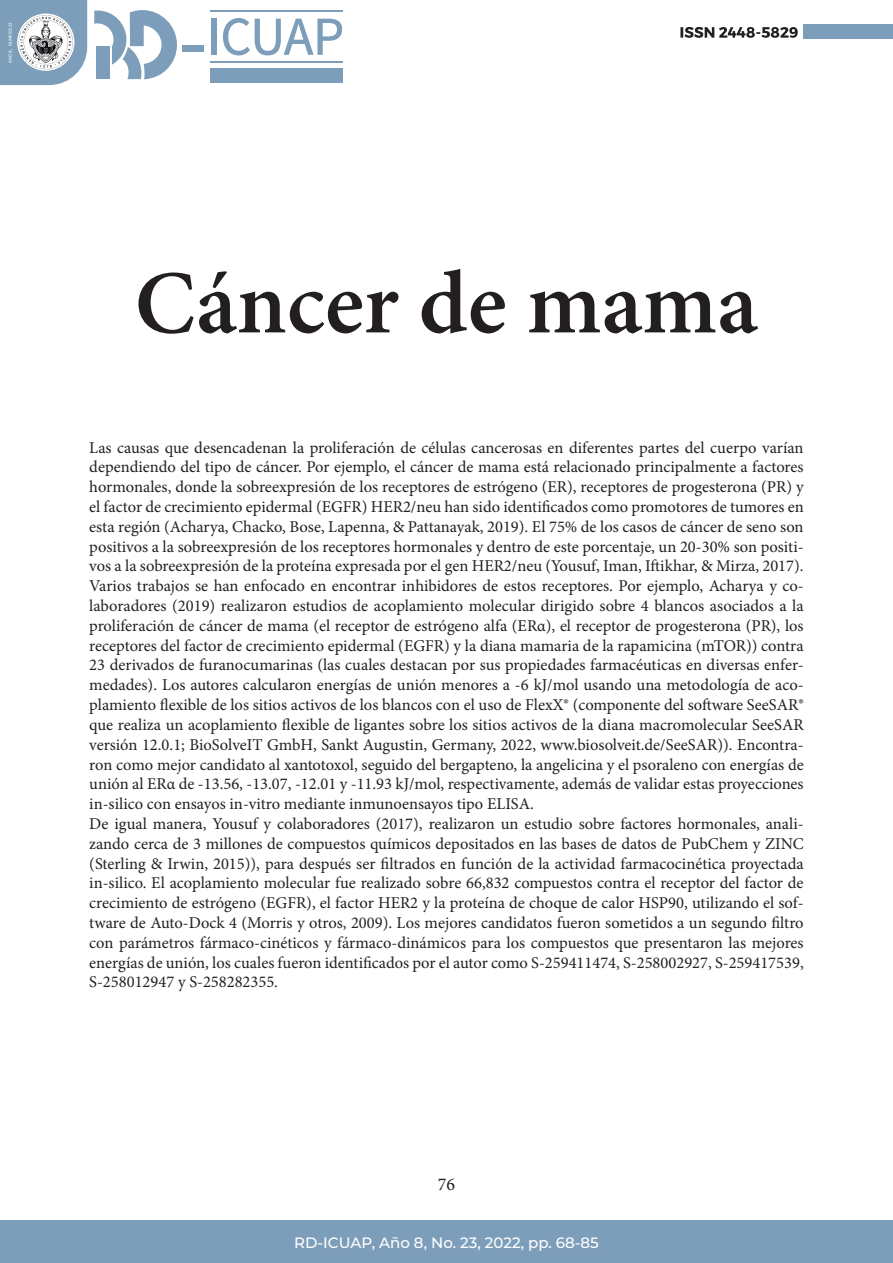
<style>
.page{position:relative;width:893px;height:1263px;background:#fff}
.page>*{position:absolute;margin:0;border:0;box-sizing:border-box;transform-origin:0 0}
.TÍTULO_DE_ARTÍCULO{font:600 90px "Minion Pro";color:#231f20}
.t1{font:18px "Minion Pro";color:#231f20}
.TÍTULO_DE_ARTÍCULO-2{font:16.5px/19.8px "Minion Pro";color:#231f20;text-align:justify}
.t2{font:500 15px "Montserrat";color:#fff}
.t3{font:4.5px "BUAP802";color:#fff}
</style>
<div class="page">
<div style="left:804px;top:25px;width:89px;height:14px;background:#7d9eba"></div>
<svg style="left:680px;top:27px;width:118px;height:11px"></svg>
<div style="left:0;top:1220px;width:893px;height:43px;background:#7d9eba"></div>
<svg style="left:94px;top:10px;width:83px;height:69px"></svg>
<div style="left:96px;top:46px;width:14px;height:33px;background:#7d9eba"></div>
<svg style="left:0;top:0;width:87px;height:85px"></svg>
<div style="left:3px;top:9px;width:11px;height:67px;background:#7d9eba"></div>
<div style="left:182px;top:45px;width:21px;height:7px;background:#7d9eba"></div>
<div style="left:210px;top:68px;width:133px;height:14px;background:#7d9eba"></div>
<svg style="left:203px;top:18px;width:139px;height:37px"></svg>
<hr style="left:210px;top:10px;width:133px;height:2px;background:#7d9eba">
<hr style="left:210px;top:61px;width:133px;height:2px;background:#7d9eba">
<p class="t3" style="left:8px;top:63px;width:42px;rotate:-90deg">AÑO 8, NÚMERO 23</p>
<p class="TÍTULO_DE_ARTÍCULO" style="left:135px;top:241px;width:625px">Cáncer de mama</p>
<p class="TÍTULO_DE_ARTÍCULO-2" style="left:89px;top:438px;width:716px">Las causas que desencadenan la proliferación de células cancerosas en diferentes partes del cuerpo varían dependiendo del tipo de cáncer. Por ejemplo, el cáncer de mama está relacionado principalmente a factores hormonales, donde la sobreexpresión de los receptores de estrógeno (ER), receptores de progesterona (PR) y el factor de crecimiento epidermal (EGFR) HER2/neu han sido identificados como promotores de tumores en esta región (Acharya, Chacko, Bose, Lapenna, &amp; Pattanayak, 2019). El 75% de los casos de cáncer de seno son positivos a la sobreexpresión de los receptores hormonales y dentro de este porcentaje, un 20-30% son positi&shy;vos a la sobreexpresión de la proteína expresada por el gen HER2/neu (Yousuf, Iman, Iftikhar, &amp; Mirza, 2017).</p>
<p class="TÍTULO_DE_ARTÍCULO-2" style="left:89px;top:576px;width:716px">Varios trabajos se han enfocado en encontrar inhibidores de estos receptores. Por ejemplo, Acharya y co&shy;laboradores (2019) realizaron estudios de acoplamiento molecular dirigido sobre 4 blancos asociados a la proliferación de cáncer de mama (el receptor de estrógeno alfa (ERα), el receptor de progesterona (PR), los receptores del factor de crecimiento epidermal (EGFR) y la diana mamaria de la rapamicina (mTOR)) contra 23 derivados de furanocumarinas (las cuales destacan por sus propiedades farmacéuticas en diversas enfer&shy;medades). Los autores calcularon energías de unión menores a -6 kJ/mol usando una metodología de aco&shy;plamiento flexible de los sitios activos de los blancos con el uso de FlexX® (componente del software SeeSAR® que realiza un acoplamiento flexible de ligantes sobre los sitios activos de la diana macromolecular SeeSAR versión 12.0.1; BioSolveIT GmbH, Sankt Augustin, Germany, 2022, www.biosolveit.de/SeeSAR)). Encontra&shy;ron como mejor candidato al xantotoxol, seguido del bergapteno, la angelicina y el psoraleno con energías de unión al ERα de -13.56, -13.07, -12.01 y -11.93 kJ/mol, respectivamente, además de validar estas proyecciones in-silico con ensayos in-vitro mediante inmunoensayos tipo ELISA.</p>
<p class="TÍTULO_DE_ARTÍCULO-2" style="left:89px;top:814px;width:716px">De igual manera, Yousuf y colaboradores (2017), realizaron un estudio sobre factores hormonales, anali&shy;zando cerca de 3 millones de compuestos químicos depositados en las bases de datos de PubChem y ZINC (Sterling &amp; Irwin, 2015)), para después ser filtrados en función de la actividad farmacocinética proyectada in-silico. El acoplamiento molecular fue realizado sobre 66,832 compuestos contra el receptor del factor de crecimiento de estrógeno (EGFR), el factor HER2 y la proteína de choque de calor HSP90, utilizando el sof&shy;tware de Auto-Dock 4 (Morris y otros, 2009). Los mejores candidatos fueron sometidos a un segundo filtro con parámetros fármaco-cinéticos y fármaco-dinámicos para los compuestos que presentaron las mejores energías de unión, los cuales fueron identificados por el autor como S-259411474, S-258002927, S-259417539, S-258012947 y S-258282355.</p>
<p class="t1" style="left:438px;top:1172px;width:19px">76</p>
<p class="t2" style="left:294px;top:1232px;width:306px">RD-ICUAP, Año 8, No. 23, 2022, pp. 68-85</p>
</div>
